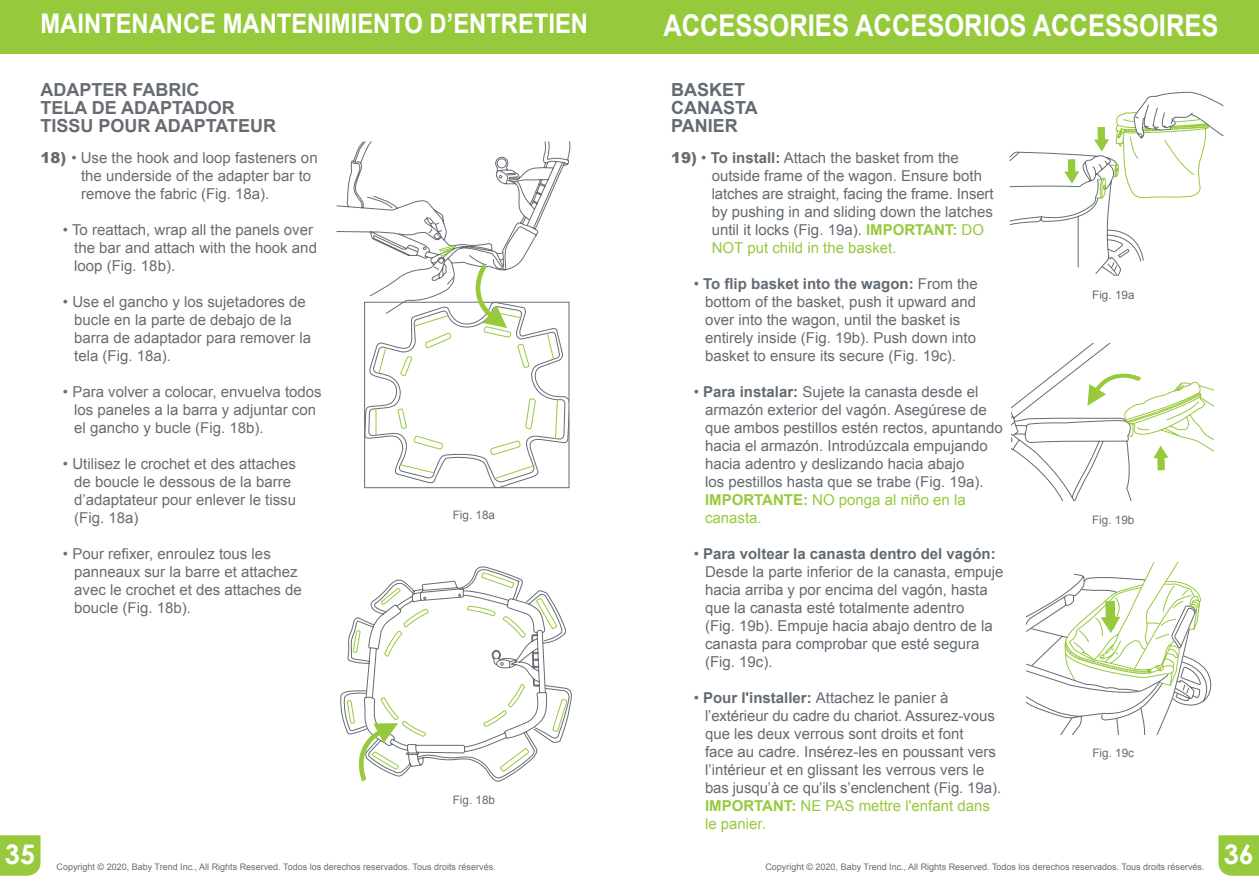
<style>
.page{position:relative;width:1259px;height:893px;background:#fff}
.page>*{position:absolute;margin:0;border:0;box-sizing:border-box;transform-origin:0 0}
.t1{font:700 30px "Arial";color:#fff;scale:.85 1}
.t2{font:700 27px "Arial";color:#fff;scale:.88 1}
.t3{font:700 27px "Century Gothic";color:#fff}
.t4{font:700 18px/18px "Arial";color:#676c72}
.t5{font:700 18px/18px "Arial";color:#636b72}
.t6{font:15px/18px "Arial";color:#636b72}
.t7{font:15px/18px "Arial";color:#676c72}
.t8{font:11.7px "Arial";color:#676c72}
.t9{font:9px "Arial";color:#676c72}
.s1{font-weight:900}
.s2{font-weight:900;color:#676c72}
.s3{font-weight:700}
.s4{font-weight:700;color:#97c93d}
.s5{color:#97c93d}
</style>
<div class="page">
<div style="left:626px;top:0;width:633px;height:54px;background:#97c93d"></div>
<svg style="left:1218px;top:835px;width:41px;height:41px;background:#9bcb45"></svg>
<div style="left:0;top:0;width:634px;height:54px;background:#97c93d"></div>
<div style="left:0;top:835px;width:40px;height:41px;background:#97c93d"></div>
<svg style="left:336px;top:141px;width:235px;height:347px"></svg>
<svg style="left:340px;top:566px;width:163px;height:216px"></svg>
<svg style="left:347px;top:572px;width:225px;height:209px"></svg>
<svg style="left:1025px;top:562px;width:187px;height:172px"></svg>
<svg style="left:1011px;top:343px;width:203px;height:158px"></svg>
<svg style="left:1009px;top:92px;width:214px;height:183px"></svg>
<h2 class="t2" style="left:40px;top:6px;width:623px">MAINTENANCE MANTENIMIENTO D’ENTRETIEN</h2>
<h1 class="t1" style="left:40px;top:6px;width:654px">ACCESSORIES ACCESORIOS ACCESSOIRES</h1>
<h1 class="t1" style="left:663px;top:5px;width:654px">ACCESSORIES ACCESORIOS ACCESSOIRES</h1>
<p class="t4" style="left:40px;top:81px;width:237px">ADAPTER FABRIC<br>TELA DE ADAPTADOR<br>TISSU POUR ADAPTATEUR</p>
<p class="t7" style="left:81px;top:149px;width:238px;text-indent:-40px"><span class="s1">18)</span> • Use the hook and loop fasteners on the underside of the adapter bar to remove the fabric (Fig. 18a).</p>
<p class="t7" style="left:74px;top:221px;width:244px;text-indent:-11px">• To reattach, wrap all the panels over the bar and attach with the hook and loop (Fig. 18b).</p>
<p class="t7" style="left:74px;top:293px;width:238px;text-indent:-11px">• Use el gancho y los sujetadores de bucle en la parte de debajo de la barra de adaptador para remover la tela (Fig. 18a).</p>
<p class="t7" style="left:74px;top:383px;width:249px;text-indent:-11px">• Para volver a colocar, envuelva todos los paneles a la barra y adjuntar con el gancho y bucle (Fig. 18b).</p>
<p class="t7" style="left:74px;top:455px;width:223px;text-indent:-11px">• Utilisez le crochet et des attaches de boucle le dessous de la barre d’adaptateur pour enlever le tissu (Fig. 18a)</p>
<p class="t7" style="left:74px;top:545px;width:229px;text-indent:-11px">• Pour refixer, enroulez tous les panneaux sur la barre et attachez avec le crochet et des attaches de boucle (Fig. 18b).</p>
<p class="t5" style="left:671px;top:81px;width:88px">BASKET<br>CANASTA<br>PANIER</p>
<p class="t6" style="left:712px;top:149px;width:283px;text-indent:-40px"><span class="s2">19)</span> • <span class="s3">To install:</span> Attach the basket from the outside frame of the wagon. Ensure both latches are straight, facing the frame. Insert by pushing in and sliding down the latches until it locks (Fig. 19a). <span class="s4">IMPORTANT:</span> <span class="s5">DO NOT put child in the basket.</span></p>
<p class="t6" style="left:705px;top:275px;width:274px;text-indent:-11px">• <span class="s3">To flip basket into the wagon:</span> From the bottom of the basket, push it upward and over into the wagon, until the basket is entirely inside (Fig. 19b). Push down into basket to ensure its secure (Fig. 19c).</p>
<p class="t6" style="left:705px;top:383px;width:299px;text-indent:-11px">• <span class="s3">Para instalar:</span> Sujete la canasta desde el armazón exterior del vagón. Asegúrese de que ambos pestillos estén rectos, apuntando hacia el armazón. Introdúzcala empujando hacia adentro y deslizando hacia abajo<br>los pestillos hasta que se trabe (Fig. 19a).<br><span class="s4">IMPORTANTE:</span> <span class="s5">NO ponga al niño en la canasta.</span></p>
<p class="t6" style="left:705px;top:545px;width:300px;text-indent:-11px">• <span class="s3">Para voltear la canasta dentro del vagón:<br></span>Desde la parte inferior de la canasta, empuje hacia arriba y por encima del vagón, hasta que la canasta esté totalmente adentro<br>(Fig. 19b). Empuje hacia abajo dentro de la canasta para comprobar que esté segura (Fig. 19c).</p>
<p class="t6" style="left:705px;top:689px;width:298px;text-indent:-11px">• <span class="s3">Pour I'installer:</span> Attachez le panier à l’extérieur du cadre du chariot. Assurez-vous que les deux verrous sont droits et font<br>face au cadre. Insérez-les en poussant vers l’intérieur et en glissant les verrous vers le bas jusqu’à ce qu’ils s’enclenchent (Fig. 19a).<br><span class="s4">IMPORTANT:</span> <span class="s5">NE PAS mettre l'enfant dans le panier.</span></p>
<p class="t8" style="left:1092px;top:287px;width:44px">Fig. 19a</p>
<p class="t8" style="left:453px;top:507px;width:44px">Fig. 18a</p>
<p class="t8" style="left:1092px;top:512px;width:44px">Fig. 19b</p>
<p class="t8" style="left:1092px;top:745px;width:43px">Fig. 19c</p>
<p class="t8" style="left:453px;top:793px;width:44px">Fig. 18b</p>
<h2 class="t3" style="left:5px;top:837px;width:32px">35</h2>
<p class="t9" style="left:57px;top:861px;width:441px">Copyright © 2020, Baby Trend Inc., All Rights Reserved. Todos los derechos reservados. Tous droits réservés.</p>
<p class="t9" style="left:765px;top:861px;width:441px">Copyright © 2020, Baby Trend Inc., All Rights Reserved. Todos los derechos reservados. Tous droits réservés.</p>
<h2 class="t3" style="left:1223px;top:837px;width:32px">36</h2>
</div>
